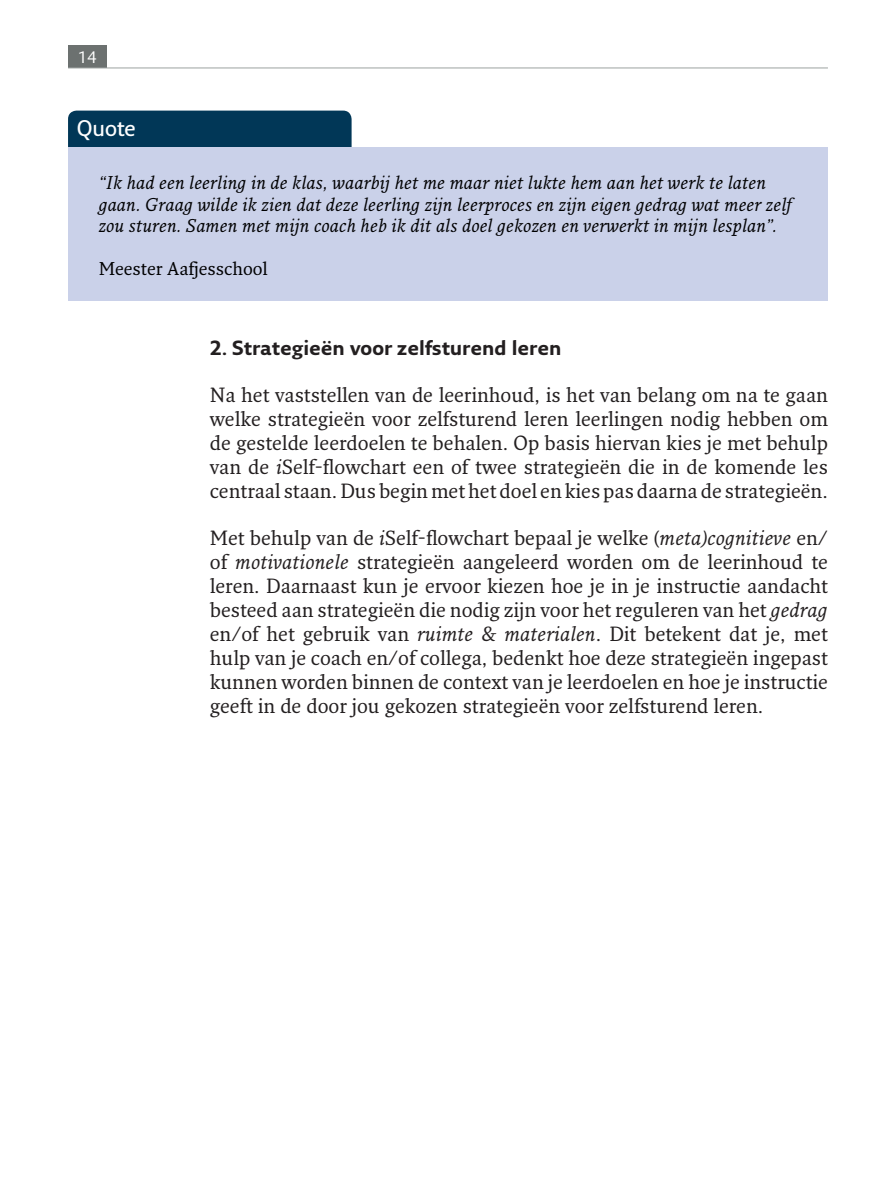
<style>
.page{position:relative;width:896px;height:1191px;background:#fff}
.page>*{position:absolute;margin:0;border:0;box-sizing:border-box;transform-origin:0 0}
.t1{font:600 22px "Fresco Sans Std";color:#fff}
.t2{font:20px/24px "Fresco Std";color:#231f20;text-align:justify}
.t3{font:700 20px "Fresco Sans Std";color:#231f20}
.t4{font:italic 18px/21.6px "Fresco Std";color:#000001}
.t5{font:18px "Fresco Std";color:#000001}
.t6{font:16px "Fresco Sans Std";color:#fff}
.s1{font-style:italic}
</style>
<div class="page">
<div style="left:68px;top:46px;width:38px;height:22px;background:#6c7170"></div>
<hr style="left:68px;top:68px;width:760px;height:1px;background:#9ca2a0">
<div style="left:68px;top:111px;width:283px;height:64px;background:#013757;border-radius:9px"></div>
<div style="left:68px;top:147px;width:760px;height:153px;background:#cad1e9"></div>
<p class="t6" style="left:78px;top:47px;width:21px">14</p>
<p class="t1" style="left:77px;top:114px;width:60px">Quote</p>
<p class="t4" style="left:99px;top:171px;width:694px">“Ik had een leerling in de klas, waarbij het me maar niet lukte hem aan het werk te laten gaan. Graag wilde ik zien dat deze leerling zijn leerproces en zijn eigen gedrag wat meer zelf zou sturen. Samen met mijn coach heb ik dit als doel gekozen en verwerkt in mijn lesplan”.</p>
<p class="t5" style="left:99px;top:258px;width:170px">Meester Aafjesschool</p>
<p class="t3" style="left:210px;top:335px;width:353px">2. Strategieën voor zelfsturend leren</p>
<p class="t2" style="left:210px;top:382px;width:620px">Na het vaststellen van de leerinhoud, is het van belang om na te gaan welke strategieën voor zelfsturend leren leerlingen nodig hebben om de gestelde leerdoelen te behalen. Op basis hiervan kies je met behulp van de <span class="s1">i</span>Self-flowchart een of twee strategieën die in de komende les centraal staan. Dus begin met het doel en kies pas daarna de strategieën.</p>
<p class="t2" style="left:210px;top:525px;width:620px">Met behulp van de <span class="s1">i</span>Self-flowchart bepaal je welke (<span class="s1">meta)cognitieve</span> en/ of <span class="s1">motivationele</span> strategieën aangeleerd worden om de leerinhoud te leren. Daarnaast kun je ervoor kiezen hoe je in je instructie aandacht besteed aan strategieën die nodig zijn voor het reguleren van het <span class="s1">gedrag </span>en/of het gebruik van <span class="s1">ruimte &amp; materialen</span>. Dit betekent dat je, met hulp van je coach en/of collega, bedenkt hoe deze strategieën ingepast kunnen worden binnen de context van je leerdoelen en hoe je instructie geeft in de door jou gekozen strategieën voor zelfsturend leren.</p>
</div>
